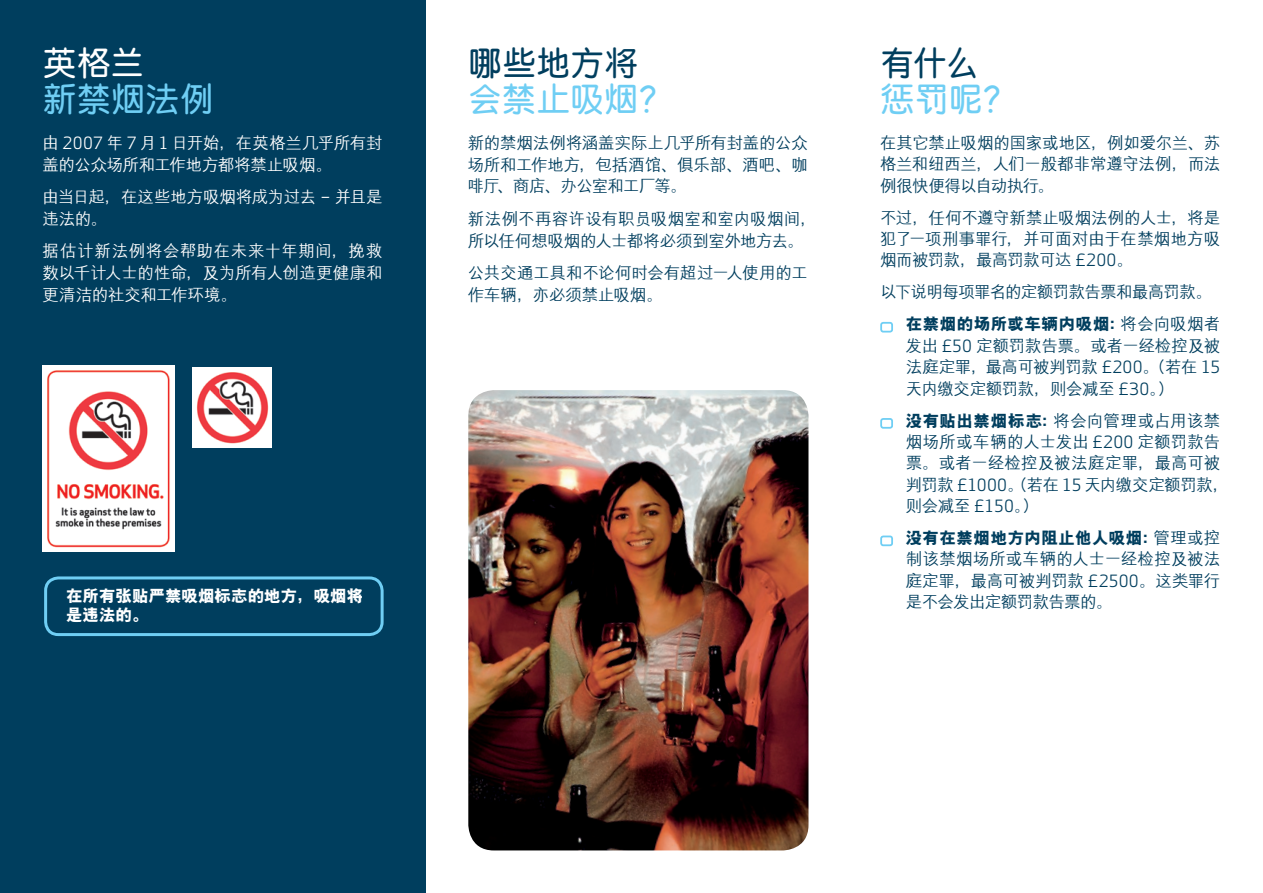
<style>
.page{position:relative;width:1263px;height:893px;background:#fff}
.page>*{position:absolute;margin:0;border:0;box-sizing:border-box;transform-origin:0 0}
.t1{font:600 34.5px "C Yuen GB";letter-spacing:-.005em;color:#6fcef4}
.t2{font:600 34.5px "C Yuen GB";letter-spacing:-.015em;color:#003e5e}
.t3{font:600 34.5px "C Yuen GB";color:#fff}
.t4{font:500 16.5px/21.3px "M Hei GB";letter-spacing:-.02em;color:#003e5e;text-align:justify}
.t5{font:500 16.5px/21.8px "M Hei GB";letter-spacing:-.015em;color:#fff}
.t6{font:500 16.5px/32px "M Hei GB";letter-spacing:-.04em;color:#003e5e}
.t7{font:800 16.5px "M Hei GB";color:#fff}
.s1{font-family:"Apex Sans Book T";font-weight:400}
.s2{font-weight:800}
</style>
<div class="page">
<div style="left:0;top:0;width:425px;height:893px;background:#003e5e"></div>
<div style="left:880px;top:322px;width:13px;height:11px;border:2px solid #6fcef4;border-radius:2px"></div>
<div style="left:880px;top:418px;width:13px;height:11px;border:2px solid #6fcef4;border-radius:2px"></div>
<div style="left:880px;top:536px;width:13px;height:10px;border:2px solid #6fcef4;border-radius:2px"></div>
<img style="left:468px;top:390px;width:340px;height:460px">
<div style="left:43px;top:366px;width:132px;height:186px;background:#fff"></div>
<img style="left:47px;top:370px;width:123px;height:178px">
<div style="left:44px;top:576px;width:340px;height:60px;border:3px solid #6fcef4;border-radius:13px"></div>
<img style="left:193px;top:368px;width:79px;height:80px">
<h1 class="t3" style="left:43px;top:45px;width:104px">英格兰</h1>
<h1 class="t1" style="left:43px;top:81px;width:173px">新禁烟法例</h1>
<p class="t5" style="left:43px;top:132px;width:342px">由 <span class="s1">2007</span> 年 <span class="s1">7</span> 月<span class="s1">1</span>日开始，在英格兰几乎所有封盖的公众场所和工作地方都将禁止吸烟。</p>
<p class="t5" style="left:43px;top:186px;width:342px">由当日起，在这些地方吸烟将成为过去 <span class="s1">–</span> 并且是违法的。</p>
<p class="t5" style="left:43px;top:240px;width:342px;text-align:justify">据估计新法例将会帮助在未来十年期间，挽救数以千计人士的性命，及为所有人创造更健康和更清洁的社交和工作环境。</p>
<h1 class="t2" style="left:880px;top:45px;width:100px">有什么</h1>
<h1 class="t1" style="left:880px;top:81px;width:138px">惩罚呢？</h1>
<p class="t4" style="left:880px;top:132px;width:342px">在其它禁止吸烟的国家或地区，例如爱尔兰、苏格兰和纽西兰，人们一般都非常遵守法例，而法例很快便得以自动执行。</p>
<p class="t4" style="left:880px;top:207px;width:342px">不过，任何不遵守新禁止吸烟法例的人士，将是犯了一项刑事罪行，并可面对由于在禁烟地方吸烟而被罚款，最高罚款可达 <span class="s1">£200</span>。</p>
<p class="t6" style="left:906px;top:276px;width:316px;text-indent:-26px">以下说明每项罪名的定额罚款告票和最高罚款。<span class="s2">在禁烟的场所或车辆内吸烟：</span>将会向吸烟者</p>
<p class="t4" style="left:906px;top:335px;width:316px">发出 <span class="s1">£50</span> 定额罚款告票。或者一经检控及被法庭定罪，最高可被判罚款 <span class="s1">£200</span>。（若在 <span class="s1">15</span>天内缴交定额罚款，则会减至 <span class="s1">£30</span>。）</p>
<p class="t4" style="left:906px;top:410px;width:324px;text-align:left"><span class="s2">没有贴出禁烟标志：</span>将会向管理或占用该禁烟场所或车辆的人士发出 <span class="s1">£200</span> 定额罚款告票。或者一经检控及被法庭定罪，最高可被判罚款 <span class="s1">£1000</span>。（若在 <span class="s1">15</span> 天内缴交定额罚款，则会减至 <span class="s1">£150</span>。）</p>
<p class="t4" style="left:906px;top:527px;width:316px"><span class="s2">没有在禁烟地方内阻止他人吸烟：</span>管理或控制该禁烟场所或车辆的人士一经检控及被法庭定罪，最高可被判罚款 <span class="s1">£2500</span>。这类罪行</p>
<h1 class="t2" style="left:468px;top:45px;width:172px">哪些地方将</h1>
<h1 class="t1" style="left:468px;top:81px;width:206px">会禁止吸烟？</h1>
<p class="t4" style="left:468px;top:132px;width:342px;line-height:21.8px">新的禁烟法例将涵盖实际上几乎所有封盖的公众场所和工作地方，包括酒馆、俱乐部、酒吧、咖啡厅、商店、办公室和工厂等。</p>
<p class="t4" style="left:468px;top:208px;width:350px;line-height:21.8px">新法例不再容许设有职员吸烟室和室内吸烟间，所以任何想吸烟的人士都将必须到室外地方去。</p>
<p class="t4" style="left:468px;top:262px;width:342px;line-height:21.8px">公共交通工具和不论何时会有超过一人使用的工作车辆，亦必须禁止吸烟。</p>
<p class="t7" style="left:66px;top:588px;width:298px">在所有张贴严禁吸烟标志的地方，吸烟将</p>
<p class="t4" style="left:906px;top:591px;width:208px">是不会发出定额罚款告票的。</p>
<p class="t7" style="left:66px;top:607px;width:84px">是违法的。</p>
</div>
